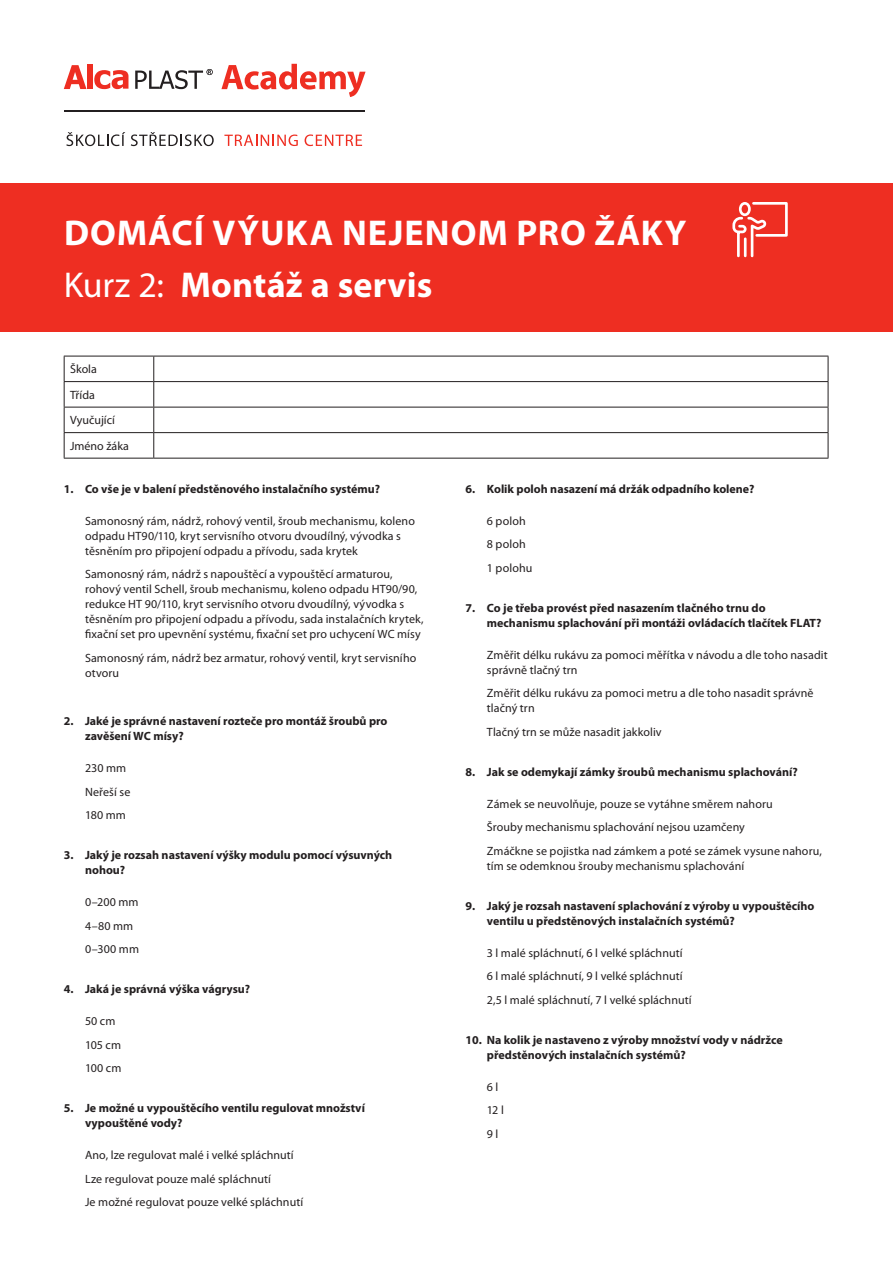
<style>
.page{position:relative;width:893px;height:1263px;background:#fff}
.page>*{position:absolute;margin:0;border:0;box-sizing:border-box;transform-origin:0 0}
.t1{font:700 36px/51.8px "Myriad Pro";letter-spacing:.025em;color:#fff}
.t2{font:12px/23.5px "Myriad Pro";letter-spacing:.005em;color:#231f20}
.t3{font:700 12px/15px "Myriad Pro";color:#231f20}
.s1{font-weight:400}
</style>
<div class="page">
<svg style="left:66px;top:132px;width:59px;height:14px"></svg>
<svg style="left:131px;top:132px;width:83px;height:14px"></svg>
<svg style="left:224px;top:135px;width:74px;height:11px"></svg>
<svg style="left:305px;top:134px;width:57px;height:12px"></svg>
<hr style="left:64px;top:110px;width:301px;height:1px;background:#231f20">
<svg style="left:64px;top:65px;width:22px;height:24px"></svg>
<div style="left:87px;top:64px;width:6px;height:25px;background:#ee2e22"></div>
<svg style="left:94px;top:70px;width:34px;height:19px"></svg>
<svg style="left:135px;top:69px;width:78px;height:20px"></svg>
<svg style="left:221px;top:64px;width:145px;height:33px"></svg>
<div style="left:0;top:183px;width:893px;height:149px;background:#ee2e22"></div>
<hr style="left:64px;top:356px;width:90px;height:1px;background:#231f20">
<hr style="left:154px;top:356px;width:674px;height:1px;background:#231f20">
<hr style="left:64px;top:381px;width:90px;height:1px;background:#231f20">
<hr style="left:154px;top:381px;width:674px;height:1px;background:#231f20">
<hr style="left:64px;top:407px;width:90px;height:1px;background:#231f20">
<hr style="left:154px;top:407px;width:674px;height:1px;background:#231f20">
<hr style="left:64px;top:432px;width:90px;height:1px;background:#231f20">
<svg style="left:64px;top:356px;width:1px;height:102px"></svg>
<hr style="left:154px;top:432px;width:674px;height:1px;background:#231f20">
<svg style="left:153px;top:356px;width:1px;height:102px"></svg>
<svg style="left:828px;top:356px;width:1px;height:102px"></svg>
<hr style="left:64px;top:458px;width:90px;height:1px;background:#231f20">
<hr style="left:154px;top:458px;width:674px;height:1px;background:#231f20">
<svg style="left:732px;top:202px;width:56px;height:56px"></svg>
<h1 class="t1" style="left:64px;top:207px;width:624px">DOMÁCÍ VÝUKA NEJENOM PRO ŽÁKY<br><span class="s1">Kurz 2:</span> Montáž a servis</h1>
<p class="t2" style="left:70px;top:357px;width:60px;line-height:25.5px">Škola<br>Třída<br>Vyučující<br>Jméno žáka</p>
<p class="t3" style="left:64px;top:481px;width:318px">1. Co vše je v balení předstěnového instalačního systému?</p>
<p class="t2" style="left:85px;top:513px;width:331px;line-height:15px">Samonosný rám, nádrž, rohový ventil, šroub mechanismu, koleno odpadu HT90/110, kryt servisního otvoru dvoudílný, vývodka s těsněním pro připojení odpadu a přívodu, sada krytek</p>
<p class="t2" style="left:85px;top:567px;width:340px;line-height:15px">Samonosný rám, nádrž s napouštěcí a vypouštěcí armaturou, rohový ventil Schell, šroub mechanismu, koleno odpadu HT90/90, redukce HT 90/110, kryt servisního otvoru dvoudílný, vývodka s těsněním pro připojení odpadu a přívodu, sada instalačních krytek, fixační set pro upevnění systému, fixační set pro uchycení WC mísy</p>
<p class="t2" style="left:85px;top:650px;width:333px;line-height:15px">Samonosný rám, nádrž bez armatur, rohový ventil, kryt servisního otvoru</p>
<p class="t3" style="left:85px;top:714px;width:304px;text-indent:-21px">2. Jaké je správné nastavení rozteče pro montáž šroubů pro zavěšení WC mísy?</p>
<p class="t2" style="left:85px;top:757px;width:47px">230 mm<br>Neřeší se<br>180 mm</p>
<p class="t3" style="left:85px;top:848px;width:309px;text-indent:-21px">3. Jaký je rozsah nastavení výšky modulu pomocí výsuvných nohou?</p>
<p class="t2" style="left:85px;top:891px;width:56px">0–200 mm<br>4–80 mm<br>0–300 mm</p>
<p class="t3" style="left:64px;top:982px;width:188px">4. Jaká je správná výška vágrysu?</p>
<p class="t2" style="left:85px;top:1010px;width:38px">50 cm<br>105 cm<br>100 cm</p>
<p class="t3" style="left:85px;top:1101px;width:281px;text-indent:-21px">5. Je možné u vypouštěcího ventilu regulovat množství vypouštěné vody?</p>
<p class="t2" style="left:85px;top:1144px;width:220px">Ano, lze regulovat malé i velké spláchnutí<br>Lze regulovat pouze malé spláchnutí<br>Je možné regulovat pouze velké spláchnutí</p>
<p class="t3" style="left:466px;top:481px;width:290px">6. Kolik poloh nasazení má držák odpadního kolene?</p>
<p class="t2" style="left:487px;top:509px;width:47px">6 poloh<br>8 poloh<br>1 polohu</p>
<p class="t3" style="left:487px;top:600px;width:336px;text-indent:-21px">7. Co je třeba provést před nasazením tlačného trnu do mechanismu splachování při montáži ovládacích tlačítek FLAT?</p>
<p class="t2" style="left:487px;top:647px;width:342px;line-height:15px">Změřit délku rukávu za pomoci měřítka v návodu a dle toho nasadit správně tlačný trn</p>
<p class="t2" style="left:487px;top:686px;width:328px;line-height:15px">Změřit délku rukávu za pomoci metru a dle toho nasadit správně tlačný trn</p>
<p class="t2" style="left:487px;top:720px;width:176px">Tlačný trn se může nasadit jakkoliv</p>
<p class="t3" style="left:466px;top:764px;width:334px">8. Jak se odemykají zámky šroubů mechanismu splachování?</p>
<p class="t2" style="left:487px;top:792px;width:337px">Zámek se neuvolňuje, pouze se vytáhne směrem nahoru<br>Šrouby mechanismu splachování nejsou uzamčeny<br>Zmáčkne se pojistka nad zámkem a poté se zámek vysune nahoru,</p>
<p class="t2" style="left:487px;top:854px;width:259px">tím se odemknou šrouby mechanismu splachování</p>
<p class="t3" style="left:487px;top:898px;width:329px;text-indent:-21px">9. Jaký je rozsah nastavení splachování z výroby u vypouštěcího ventilu u předstěnových instalačních systémů?</p>
<p class="t2" style="left:487px;top:941px;width:206px">3 l malé spláchnutí, 6 l velké spláchnutí<br>6 l malé spláchnutí, 9 l velké spláchnutí<br>2,5 l malé spláchnutí, 7 l velké spláchnutí</p>
<p class="t3" style="left:487px;top:1032px;width:297px;text-indent:-21px">10. Na kolik je nastaveno z výroby množství vody v nádržce předstěnových instalačních systémů?</p>
<p class="t2" style="left:487px;top:1075px;width:18px">6 l<br>12 l<br>9 l</p>
</div>
